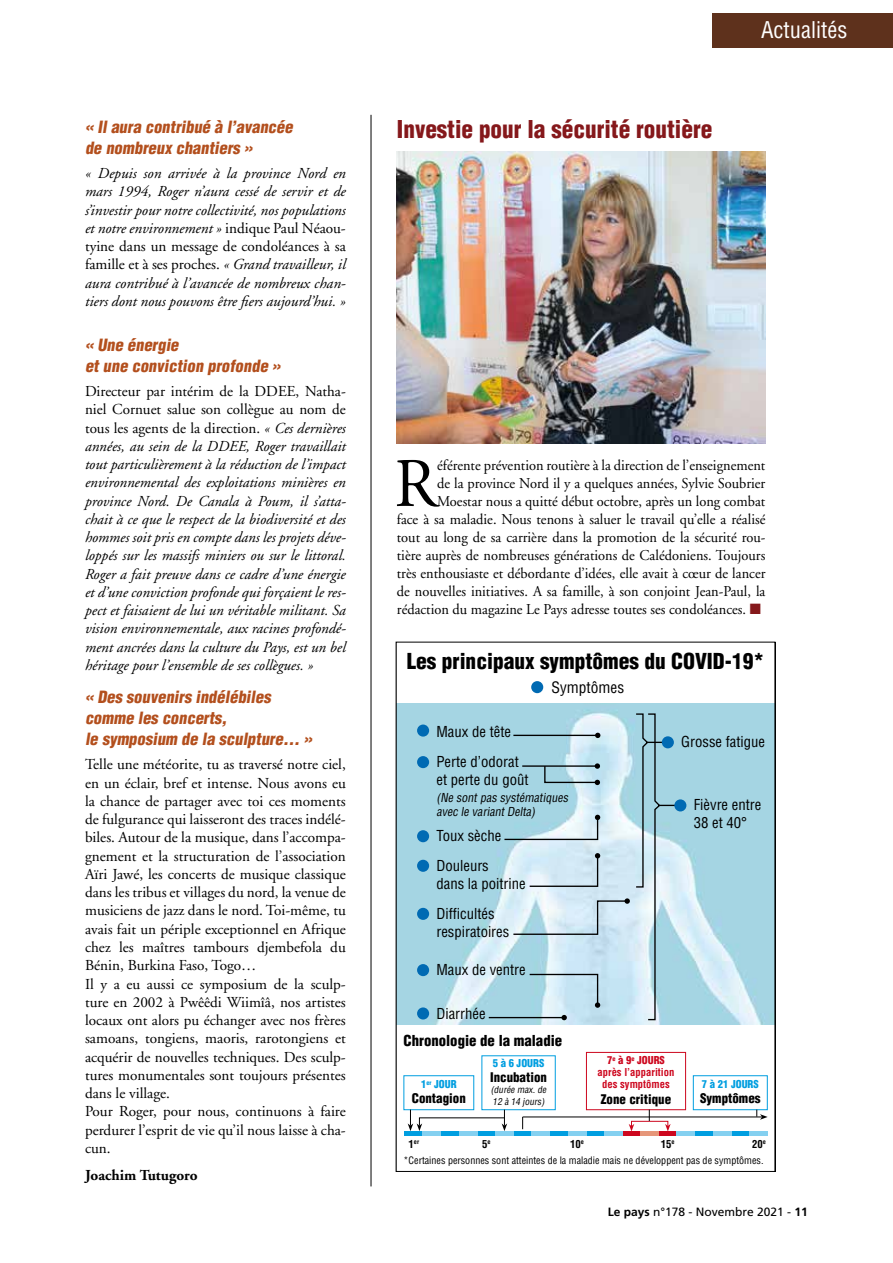
<style>
.page{position:relative;width:893px;height:1263px;background:#fff}
.page>*{position:absolute;margin:0;border:0;box-sizing:border-box;transform-origin:0 0}
.t1{font:69.3px "Adobe Garamond";color:#000;scale:.96 1}
.t2{font:900 condensed 24px "Helvetica";color:#85181b}
.t3{font:condensed 22.5px "Helvetica";color:#fff}
.t4{font:900 condensed 21.45px "Helvetica";color:#000}
.t5{font:italic 900 condensed 16.5px/21px "Helvetica";color:#b34f1d}
.t6{font:condensed 15.45px "Helvetica";color:#000}
.t7{font:italic 15.15px/18.3px "Adobe Garamond";color:#000;text-align:justify}
.t8{font:15.15px/18.3px "Adobe Garamond";color:#000}
.t9{font:700 15.15px "Adobe Garamond";color:#000}
.t10{font:15px "Adobe Garamond";color:#000;scale:.96 1}
.t11{font:condensed 14.7px/17.7px "Helvetica";color:#000}
.t12{font:900 condensed 14.7px "Helvetica";color:#000}
.t13{font:900 condensed 13.05px "Helvetica";color:#000}
.t14{font:italic condensed 12px/14.7px "Helvetica";color:#000}
.t15{font:12px "Frutiger";color:#000}
.t16{font:700 condensed 10.8px "Helvetica";color:#000}
.t17{font:700 condensed 10.65px/11.7px "Helvetica";color:#cd071e;text-align:center}
.t18{font:900 condensed 10.65px "Helvetica";color:#009ee0}
.t19{font:condensed 10.05px "Helvetica";color:#000}
.t20{font:italic condensed 9.45px/11.2px "Helvetica";color:#000}
.t21{font:700 condensed 6.3px "Helvetica";color:#000}
.s1{font-style:normal}
.s2{color:#85181b}
.s3{font-weight:900}
.s4{font-size:10.8px}
.s5{font-weight:700}
</style>
<div class="page">
<div style="left:713px;top:13px;width:180px;height:34px;background:#5e311c"></div>
<hr style="left:371px;top:115px;width:1px;height:1071px;background:#000">
<img style="left:397px;top:152px;width:368px;height:291px">
<svg style="left:398px;top:681px;width:375px;height:455px"></svg>
<svg style="left:503px;top:713px;width:177px;height:308px;background:#bbdae6"></svg>
<h3 class="t3" style="left:761px;top:16px;width:88px">Actualités</h3>
<p class="t5" style="left:85px;top:116px;width:212px">« Ilaura contribué à l’avancée</p>
<h2 class="t2" style="left:397px;top:114px;width:317px">Investie pour la sécurité routière</h2>
<p class="t5" style="left:85px;top:137px;width:172px">de nombreux chantiers »</p>
<p class="t7" style="left:85px;top:165px;width:262px">« Depuis son arrivée à la province Nord en mars 1994, Roger n’aura cessé de servir et de s’investir pour notre collectivité, nos populations et notre environnement » <span class="s1">indique Paul Néaou&shy;tyine dans un message de condoléances à sa famille et à ses proches.</span> « Grand travailleur, il aura contribué à l’avancée de nombreux chan&shy;tiers dont nous pouvons être fiers aujourd’hui. »</p>
<p class="t5" style="left:85px;top:334px;width:200px">« Une énergie<br>etune conviction profonde »</p>
<p class="t7" style="left:85px;top:383px;width:262px"><span class="s1">Directeur par intérim de la DDEE, Natha&shy;niel Cornuet salue son collègue au nom de tous les agents de la direction.</span> « Ces dernières années, au sein de la DDEE, Roger travaillait tout particulièrement à la réduction de l’impact environnemental des exploitations minières en province Nord. De Canala à Poum, il s’atta&shy;chait à ce que le respect de la biodiversité et des hommes soit pris en compte dans les projets déve&shy;loppés sur les massifs miniers ou sur le littoral.<br>Roger a fait preuve dans ce cadre d’une énergie et d’une conviction profonde qui forçaient le res&shy;pect et faisaient de lui un véritable militant. Sa vision environnementale, aux racines profondé&shy;ment ancrées dans la culture du Pays, est un bel héritage pour l’ensemble de ses collègues. »</p>
<p class="t5" style="left:85px;top:686px;width:232px">« Des souvenirs indélébiles comme les concerts,<br>le symposium de la sculpture… »</p>
<p class="t8" style="left:85px;top:756px;width:262px">Telle une météorite, tu as traversé notre ciel, en un éclair, bref et intense. Nous avons eu la chance de partager avec toi ces moments de fulgurance qui laisseront des traces indélé&shy;biles. Autour de la musique, dans l’accompa&shy;gnement et la structuration de l’association Aïri Jawé, les concerts de musique classique dans les tribus et villages du nord, la venue de musiciens de jazz dans le nord. Toi-même, tu avais fait un périple exceptionnel en Afrique chez les maîtres tambours djembefola du Bénin, Burkina Faso, Togo…<br>Il y a eu aussi ce symposium de la sculp&shy;ture en 2002 à Pwêêdi Wiimîâ, nos artistes locaux ont alors pu échanger avec nos frères samoans, tongiens, maoris, rarotongiens et acquérir de nouvelles techniques. Des sculp&shy;tures monumentales sont toujours présentes dans le village.<br>Pour Roger, pour nous, continuons à faire perdurer l’esprit de vie qu’il nous laisse à cha&shy;cun.</p>
<p class="t9" style="left:85px;top:1167px;width:114px">Joachim Tutugoro</p>
<h1 class="t1" style="left:394px;top:447px;width:46px">R</h1>
<p class="t10" style="left:437px;top:457px;width:343px">éférente prévention routière à la direction de l’enseignement</p>
<p class="t10" style="left:437px;top:475px;width:343px">de la province Nord il y a quelques années, Sylvie Soubrier</p>
<p class="t10" style="left:437px;top:493px;width:343px">Moestar nous a quitté début octobre, après un long combat</p>
<p class="t10" style="left:397px;top:511px;width:385px">face à sa maladie. Nous tenons à saluer le travail qu’elle a réalisé</p>
<p class="t10" style="left:397px;top:529px;width:385px">tout au long de sa carrière dans la promotion de la sécurité rou-</p>
<p class="t10" style="left:397px;top:547px;width:385px">tière auprès de nombreuses générations de Calédoniens. Toujours</p>
<p class="t10" style="left:397px;top:565px;width:385px">très enthousiaste et débordante d’idées, elle avait à cœur de lancer</p>
<p class="t10" style="left:397px;top:583px;width:385px">de nouvelles initiatives. A sa famille, à son conjoint Jean-Paul, la</p>
<p class="t10" style="left:397px;top:601px;width:381px">rédaction du magazine Le Pays adresse toutes ses condoléances. <span class="s2">■</span></p>
<h3 class="t4" style="left:407px;top:648px;width:359px">Les principaux symptômes du COVID-19*</h3>
<p class="t6" style="left:551px;top:677px;width:74px">Symptômes</p>
<p class="t11" style="left:436px;top:722px;width:76px">Maux de tête</p>
<p class="t11" style="left:681px;top:733px;width:85px">Grosse fatigue</p>
<p class="t11" style="left:436px;top:753px;width:94px">Perte d’odorat et perte du goût</p>
<p class="t14" style="left:436px;top:790px;width:135px">(Ne sontpas systématiques avec le variantDelta)</p>
<p class="t11" style="left:694px;top:796px;width:69px">Fièvre entre<br>38 et 40°</p>
<p class="t11" style="left:436px;top:827px;width:66px">Toux sèche</p>
<p class="t11" style="left:436px;top:856px;width:91px">Douleurs<br>dans la poitrine</p>
<p class="t11" style="left:436px;top:904px;width:74px">Difficultés respiratoires</p>
<p class="t11" style="left:436px;top:961px;width:91px">Maux de ventre</p>
<p class="t11" style="left:436px;top:1004px;width:51px">Diarrhée</p>
<p class="t12" style="left:404px;top:1031px;width:160px">Chronologie de la maladie</p>
<p class="t17" style="left:597px;top:1054px;width:78px"><span class="s3">7</span><sup>e</sup> <span class="s3">à 9</span><sup>e</sup> <span class="s3">JOURS </span>après l’apparition des symptômes</p>
<p class="t13" style="left:601px;top:1091px;width:72px">Zone critique</p>
<p class="t18" style="left:493px;top:1057px;width:53px">5 à 6 JOURS</p>
<p class="t13" style="left:490px;top:1069px;width:58px">Incubation</p>
<p class="t20" style="left:491px;top:1084px;width:59px">(durée max.de<br>12 à 14 jours)</p>
<p class="t18" style="left:702px;top:1078px;width:58px">7 à 21 JOURS</p>
<p class="t13" style="left:700px;top:1090px;width:62px">Symptômes</p>
<p class="t18" style="left:421px;top:1078px;width:37px">1<sup>er</sup> JOUR</p>
<p class="t13" style="left:412px;top:1090px;width:56px">Contagion</p>
<p class="t21" style="left:408px;top:1138px;width:12px"><span class="s4">1</span>er</p>
<p class="t16" style="left:482px;top:1137px;width:10px">5<sup>e</sup></p>
<p class="t16" style="left:570px;top:1137px;width:15px">10<sup>e</sup></p>
<p class="t16" style="left:661px;top:1137px;width:15px">15<sup>e</sup></p>
<p class="t16" style="left:752px;top:1137px;width:15px">20<sup>e</sup></p>
<p class="t19" style="left:404px;top:1154px;width:361px">*Certaines personnes sont atteintes de la maladie mais ne développent pas de symptômes.</p>
<p class="t15" style="left:608px;top:1204px;width:202px"><span class="s5">Le pays</span> n°178 - Novembre 2021 - <span class="s5">11</span></p>
</div>
